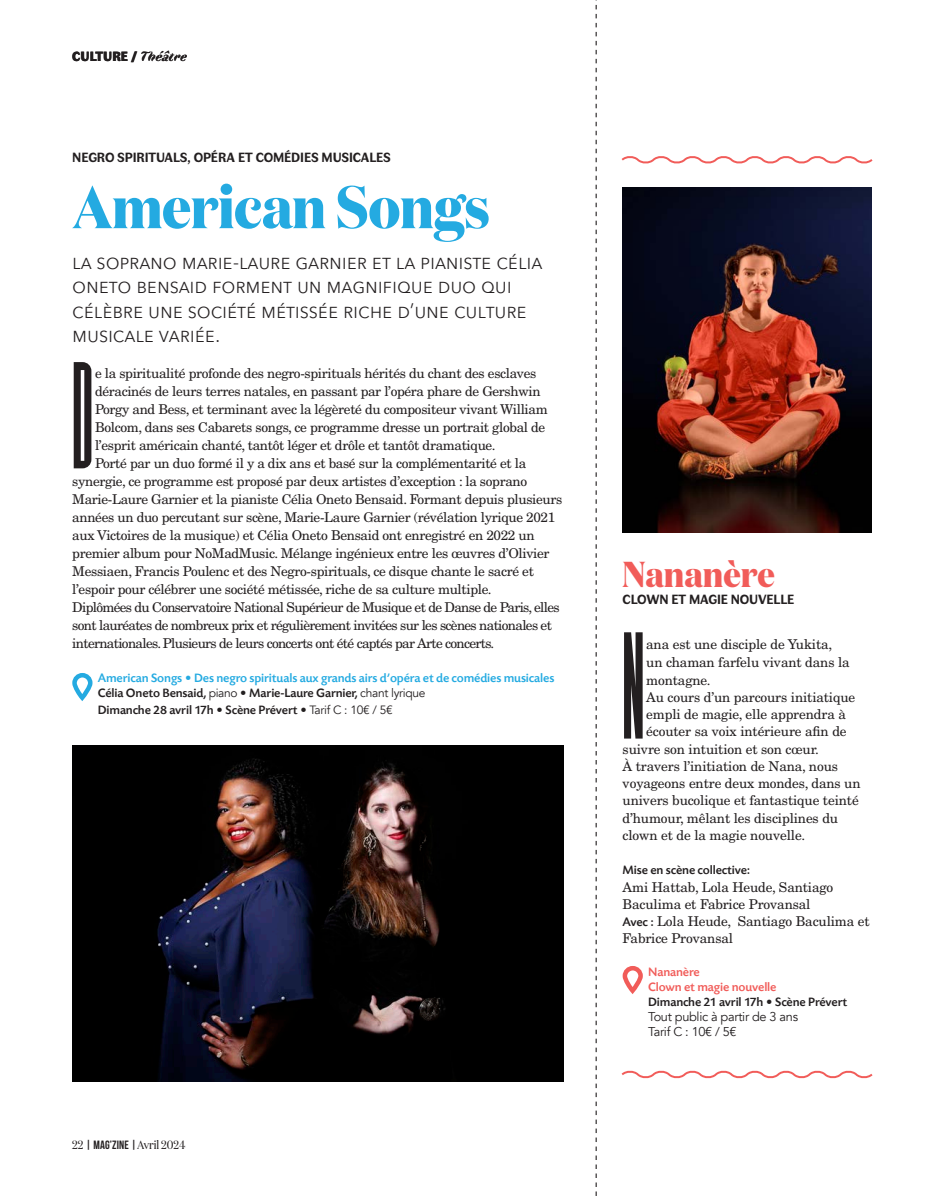
<style>
.page{position:relative;width:944px;height:1200px;background:#fff}
.page>*{position:absolute;margin:0;border:0;box-sizing:border-box;transform-origin:0 0}
.texte{font:88.5px "Due";color:#231f20}
.t1{font:700 60px "Domaine Disp Nar";letter-spacing:-.01em;color:#24aae1}
.t2{font:700 36px "Domaine Disp Nar";color:#f15c59}
.t3{font:300 21px/24px "Avenir Next LT Pro";letter-spacing:-.01em;color:#231f20}
.texte-2{font:13.5px/18px "New Century Schlbk LT Std";letter-spacing:-.025em;color:#231f20}
.texte-3{font:13.5px/18px "New Century Schlbk LT Std";letter-spacing:-.05em;color:#231f20}
.t4{font:700 13.5px "Faune Text";letter-spacing:-.01em;color:#231f20}
.t5{font:900 13.5px "Faune Display";color:#231f20}
.t6{font:500 12.75px/17.2px "Today SB";letter-spacing:-.01em;color:#231f20}
.t7{font:500 12.75px "Today SB";letter-spacing:-.01em;color:#24aae1}
.t8{font:12.75px "Avenir";letter-spacing:-.025em;color:#231f20}
.t9{font:500 12.75px "Today SB";letter-spacing:-.01em;color:#f15c59}
.t10{font:12px "Domaine Disp Nar";color:#231f20}
.s1{font-weight:700;font-style:italic}
.s2{font-family:"Avenir";font-weight:400;font-size:12px}
.s3{font-family:"Bebas Neue"}
.s4{font-family:"Today SB";font-weight:500;font-size:12.75px}
</style>
<div class="page">
<svg style="left:596px;top:0;width:1px;height:1196px"></svg>
<img style="left:72px;top:745px;width:491px;height:336px">
<img style="left:623px;top:187px;width:249px;height:345px">
<div style="left:72px;top:672px;width:21px;height:27px;border:4px solid #24aae1;border-radius:8px"></div>
<div style="left:623px;top:965px;width:20px;height:27px;border:4px solid #f15c59;border-radius:8px"></div>
<svg style="left:621px;top:1070px;width:252px;height:9px"></svg>
<svg style="left:621px;top:156px;width:252px;height:8px"></svg>
<p class="t5" style="left:72px;top:46px;width:117px">CULTURE / <span class="s1">Théâtre</span></p>
<p class="t4" style="left:72px;top:148px;width:320px">NEGRO SPIRITUALS, OPÉRA ET COMÉDIES MUSICALES</p>
<p class="t1" style="left:72px;top:169px;width:419px">American Songs</p>
<p class="t3" style="left:72px;top:250px;width:472px">la soprano marie-laure garnier et la pianiste célia oneto bensaid forment un magnifique duo qui célèbre une société métissée riche d’une culture musicale variée.</p>
<p class="texte" style="left:72px;top:386px;width:22px">D</p>
<p class="texte-2" style="left:95px;top:364px;width:454px">e la spiritualité profonde des negro-spirituals hérités du chant des esclaves déracinés de leurs terres natales, en passant par l’opéra phare de Gershwin Porgy and Bess, et terminant avec la légèreté du compositeur vivant William Bolcom, dans ses Cabarets songs, ce programme dresse un portrait global de l’esprit américain chanté, tantôt léger et drôle et tantôt dramatique.</p>
<p class="texte-2" style="left:72px;top:454px;width:492px;text-indent:23px">Porté par un duo formé il y a dix ans et basé sur la complémentarité et la synergie, ce programme est proposé par deux artistes d’exception : la soprano Marie-Laure Garnier et la pianiste Célia Oneto Bensaid. Formant depuis plusieurs années un duo percutant sur scène, Marie-Laure Garnier (révélation lyrique 2021 aux Victoires de la musique) et Célia Oneto Bensaid ont enregistré en 2022 un premier album pour NoMadMusic. Mélange ingénieux entre les œuvres d’Olivier Messiaen, Francis Poulenc et des Negro-spirituals, ce disque chante le sacré et l’espoir pour célébrer une société métissée, riche de sa culture multiple.</p>
<p class="texte-3" style="left:72px;top:598px;width:489px">Diplômées du Conservatoire National Supérieur de Musique et de Danse de Paris, elles sont lauréates de nombreux prix et régulièrement invitées sur les scènes nationales et internationales. Plusieurs de leurs concerts ont été captés par Arte concerts.</p>
<p class="t7" style="left:98px;top:672px;width:458px">American Songs • Des negro spirituals aux grands airs d’opéra et de comédies musicales</p>
<p class="t6" style="left:98px;top:685px;width:329px">Célia Oneto Bensaid, <span class="s2">piano</span> • Marie-Laure Garnier, <span class="s2">chant lyrique<br></span>Dimanche 28 avril 17h • Scène Prévert • <span class="s2">Tarif C : 10€ / 5€</span></p>
<p class="t10" style="left:72px;top:1136px;width:115px">22 <span class="s3">| MAG’ZINE |</span>Avril 2024</p>
<p class="t2" style="left:623px;top:551px;width:154px">Nananère</p>
<p class="t4" style="left:623px;top:589px;width:173px">CLOWN ET MAGIE NOUVELLE</p>
<p class="texte" style="left:623px;top:656px;width:23px">N</p>
<p class="texte-2" style="left:646px;top:634px;width:205px">ana est une disciple de Yukita, un chaman farfelu vivant dans la montagne.</p>
<p class="texte-2" style="left:646px;top:687px;width:211px">Au cours d’un parcours initiatique</p>
<p class="texte-2" style="left:646px;top:705px;width:201px">empli de magie, elle apprendra à</p>
<p class="texte-2" style="left:646px;top:722px;width:202px">écouter sa voix intérieure afin de</p>
<p class="texte-2" style="left:623px;top:739px;width:198px">suivre son intuition et son cœur.</p>
<p class="texte-2" style="left:623px;top:757px;width:239px;line-height:17.2px">À travers l’initiation de Nana, nous voyageons entre deux mondes, dans un univers bucolique et fantastique teinté d’humour, mêlant les disciplines du clown et de la magie nouvelle.</p>
<p class="t6" style="left:623px;top:862px;width:129px">Mise en scène collective:</p>
<p class="texte-2" style="left:623px;top:878px;width:212px;line-height:17.2px">Ami Hattab, Lola Heude, Santiago<br>Baculima et Fabrice Provansal</p>
<p class="texte-2" style="left:623px;top:912px;width:248px;line-height:17.2px"><span class="s4">Avec :</span> Lola Heude, Santiago Baculima et<br>Fabrice Provansal</p>
<p class="t9" style="left:648px;top:966px;width:53px">Nananère</p>
<p class="t9" style="left:648px;top:981px;width:130px">Clown et magie nouvelle</p>
<p class="t6" style="left:648px;top:994px;width:201px">Dimanche 21 avril 17h • Scène Prévert</p>
<p class="t8" style="left:648px;top:1008px;width:151px">Tout public à partir de 3 ans</p>
<p class="t8" style="left:648px;top:1023px;width:90px">Tarif C : 10€ / 5€</p>
</div>
